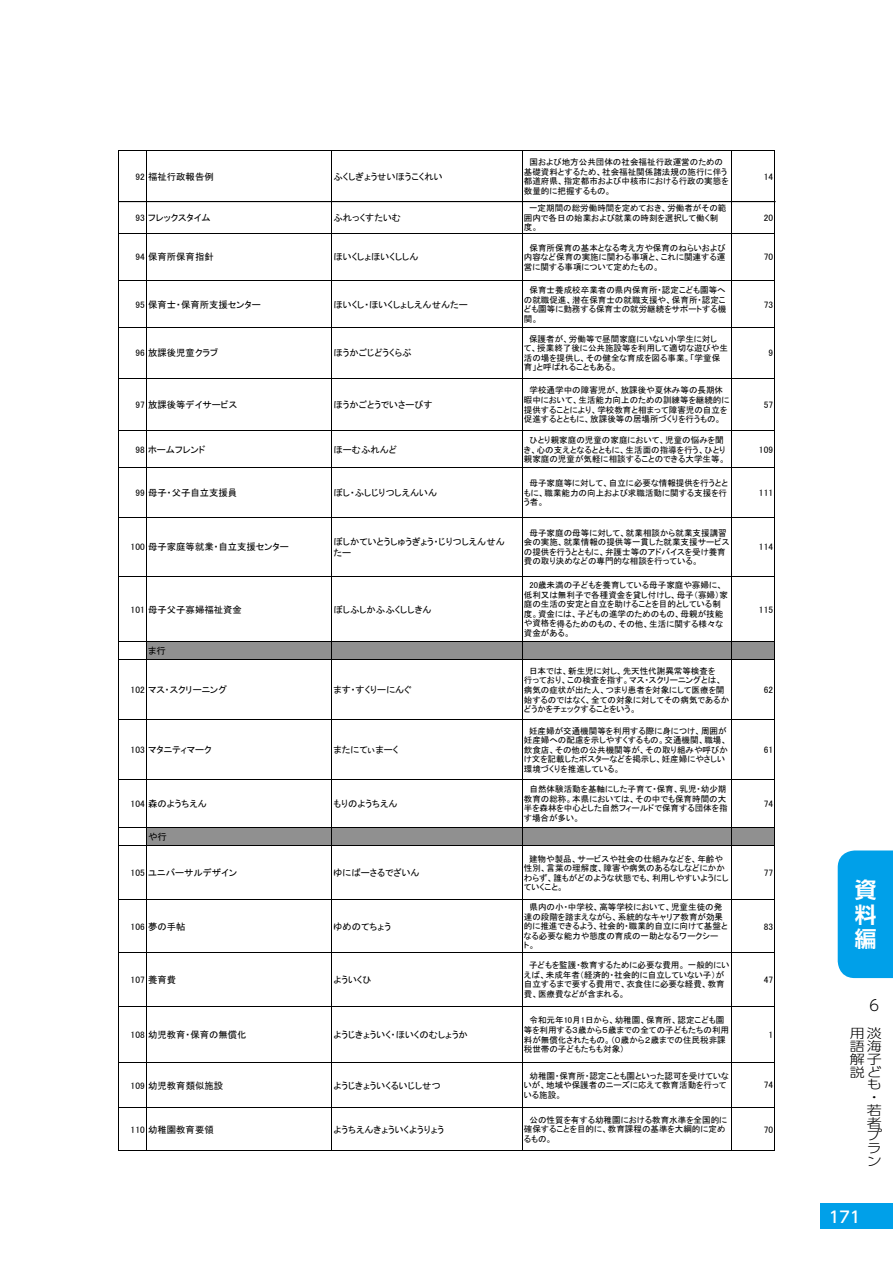
<style>
.page{position:relative;width:893px;height:1263px;background:#fff}
.page>*{position:absolute;margin:0;border:0;box-sizing:border-box;transform-origin:0 0}
.t1{font:700 21.75px/24.5px "UD Shin Go Pr 6 N De";color:#fff;text-align:justify}
.t2{font:500 15.75px "UD Shin Go Pr 6 N";color:#fff}
.t3{font:300 15px "UD Shin Go Pr 6 N";color:#000}
.t4{font:300 12.75px "UD Shin Go Pr 6 N";color:#000;scale:1.18 1}
.t5{font:9.3px/10.4px "MS P Gothic";color:#000}
.t6{font:8.55px/9.4px "MS P Gothic";color:#000}
</style>
<div class="page">
<div style="left:147px;top:642px;width:628px;height:18px;background:#909090"></div>
<div style="left:147px;top:827px;width:628px;height:18px;background:#909090"></div>
<hr style="left:118px;top:150px;width:1px;height:1001px;background:#000">
<hr style="left:146px;top:151px;width:1px;height:1000px;background:#000">
<hr style="left:331px;top:151px;width:1px;height:1000px;background:#000">
<hr style="left:522px;top:151px;width:1px;height:1000px;background:#000">
<hr style="left:731px;top:151px;width:1px;height:1000px;background:#000">
<hr style="left:775px;top:151px;width:1px;height:1000px;background:#000">
<hr style="left:119px;top:150px;width:656px;height:1px;background:#000">
<hr style="left:119px;top:201px;width:656px;height:1px;background:#000">
<hr style="left:119px;top:202px;width:656px;height:1px;background:#000">
<hr style="left:119px;top:233px;width:656px;height:1px;background:#000">
<hr style="left:119px;top:280px;width:656px;height:1px;background:#000">
<hr style="left:119px;top:327px;width:656px;height:1px;background:#000">
<hr style="left:119px;top:378px;width:656px;height:1px;background:#000">
<hr style="left:119px;top:431px;width:656px;height:1px;background:#000">
<hr style="left:119px;top:467px;width:656px;height:1px;background:#000">
<hr style="left:119px;top:517px;width:656px;height:1px;background:#000">
<hr style="left:119px;top:576px;width:656px;height:1px;background:#000">
<hr style="left:119px;top:641px;width:656px;height:1px;background:#000">
<hr style="left:119px;top:659px;width:656px;height:1px;background:#000">
<hr style="left:119px;top:720px;width:656px;height:1px;background:#000">
<hr style="left:119px;top:779px;width:656px;height:1px;background:#000">
<hr style="left:119px;top:827px;width:656px;height:1px;background:#000">
<hr style="left:119px;top:845px;width:656px;height:1px;background:#000">
<hr style="left:119px;top:899px;width:656px;height:1px;background:#000">
<hr style="left:119px;top:952px;width:656px;height:1px;background:#000">
<hr style="left:119px;top:1006px;width:656px;height:1px;background:#000">
<hr style="left:119px;top:1062px;width:656px;height:1px;background:#000">
<hr style="left:119px;top:1107px;width:656px;height:1px;background:#000">
<hr style="left:119px;top:1150px;width:656px;height:1px;background:#000">
<div style="left:838px;top:850px;width:55px;height:128px;background:#00a0e9"></div>
<div style="left:821px;top:1203px;width:72px;height:26px;background:#00a0e9"></div>
<p class="t5" style="left:135px;top:171px;width:80px">92 福祉行政報告例</p>
<p class="t5" style="left:333px;top:171px;width:111px">ふくしぎょうせいほうこくれい</p>
<p class="t6" style="left:524px;top:158px;width:206px">　国および地方公共団体の社会福祉行政運営のための基礎資料とするため、社会福祉関係諸法規の施行に伴う都道府県、指定都市および中核市における行政の実態を数量的に把握するもの。</p>
<p class="t5" style="left:764px;top:171px;width:11px">14</p>
<p class="t5" style="left:135px;top:212px;width:77px">93 フレックスタイム</p>
<p class="t5" style="left:333px;top:212px;width:69px">ふれっくすたいむ</p>
<p class="t6" style="left:524px;top:203px;width:204px;text-indent:5px">一定期間の総労働時間を定めておき、労働者がその範囲内で各日の始業および就業の時刻を選択して働く制度。</p>
<p class="t5" style="left:764px;top:212px;width:11px">20</p>
<p class="t5" style="left:135px;top:252px;width:80px">94 保育所保育指針</p>
<p class="t5" style="left:333px;top:252px;width:87px">ほいくしょほいくししん</p>
<p class="t6" style="left:524px;top:243px;width:203px;text-align:justify">　保育所保育の基本となる考え方や保育のねらいおよび内容など保育の実施に関わる事項と、これに関連する運営に関する事項について定めたもの。</p>
<p class="t5" style="left:764px;top:252px;width:11px">70</p>
<p class="t5" style="left:135px;top:299px;width:127px">95 保育士・保育所支援センター</p>
<p class="t5" style="left:333px;top:299px;width:136px">ほいくし・ほいくしょしえんせんたー</p>
<p class="t6" style="left:524px;top:285px;width:204px;text-align:justify">　保育士養成校卒業者の県内保育所・認定こども園等への就職促進、潜在保育士の就職支援や、保育所・認定こども園等に勤務する保育士の就労継続をサポートする機関。</p>
<p class="t5" style="left:764px;top:299px;width:11px">73</p>
<p class="t5" style="left:135px;top:348px;width:84px">96 放課後児童クラブ</p>
<p class="t5" style="left:333px;top:348px;width:80px">ほうかごじどうくらぶ</p>
<p class="t5" style="left:135px;top:399px;width:103px">97 放課後等デイサービス</p>
<p class="t5" style="left:333px;top:399px;width:100px">ほうかごとうでいさーびす</p>
<p class="t6" style="left:524px;top:334px;width:206px;text-indent:5px">保護者が、労働等で昼間家庭にいない小学生に対し<br>て、授業終了後に公共施設等を利用して適切な遊びや生活の場を提供し、その健全な育成を図る事業。「学童保育」と呼ばれることもある。</p>
<p class="t6" style="left:524px;top:386px;width:207px">　学校通学中の障害児が、放課後や夏休み等の長期休暇中において、生活能力向上のための訓練等を継続的に提供することにより、学校教育と相まって障害児の自立を促進するとともに、放課後等の居場所づくりを行うもの。</p>
<p class="t5" style="left:768px;top:348px;width:6px">9</p>
<p class="t5" style="left:764px;top:399px;width:11px">57</p>
<p class="t5" style="left:135px;top:444px;width:72px">98 ホームフレンド</p>
<p class="t5" style="left:333px;top:444px;width:65px">ほーむふれんど</p>
<p class="t6" style="left:524px;top:435px;width:203px">　ひとり親家庭の児童の家庭において、児童の悩みを聞き、心の支えとなるとともに、生活面の指導を行う、ひとり親家庭の児童が気軽に相談することのできる大学生等。</p>
<p class="t5" style="left:759px;top:444px;width:16px">109</p>
<p class="t5" style="left:135px;top:488px;width:103px">99 母子・父子自立支援員</p>
<p class="t5" style="left:333px;top:488px;width:105px">ぼし・ふしじりつしえんいん</p>
<p class="t6" style="left:524px;top:479px;width:206px;text-align:justify">　母子家庭等に対して、自立に必要な情報提供を行うとともに、職業能力の向上および求職活動に関する支援を行う者。</p>
<p class="t5" style="left:759px;top:488px;width:16px">111</p>
<p class="t5" style="left:131px;top:542px;width:160px">100 母子家庭等就業・自立支援センター</p>
<p class="t5" style="left:333px;top:537px;width:173px">ぼしかていとうしゅうぎょう・じりつしえんせんたー</p>
<p class="t6" style="left:524px;top:528px;width:207px">　母子家庭の母等に対して、就業相談から就業支援講習会の実施、就業情報の提供等一貫した就業支援サービスの提供を行うとともに、弁護士等のアドバイスを受け養育費の取り決めなどの専門的な相談を行っている。</p>
<p class="t5" style="left:759px;top:542px;width:16px">114</p>
<p class="t5" style="left:131px;top:604px;width:113px">101 母子父子寡婦福祉資金</p>
<p class="t5" style="left:333px;top:604px;width:100px">ぼしふしかふふくししきん</p>
<p class="t6" style="left:524px;top:581px;width:206px">　20歳未満の子どもを養育している母子家庭や寡婦に、低利又は無利子で各種資金を貸し付けし、母子（寡婦）家庭の生活の安定と自立を助けることを目的としている制度。資金には、子どもの進学のためのもの、母親が技能や資格を得るためのもの、その他、生活に関する様々な資金がある。</p>
<p class="t5" style="left:759px;top:604px;width:16px">115</p>
<p class="t5" style="left:148px;top:646px;width:19px">ま行</p>
<p class="t5" style="left:131px;top:685px;width:98px">102 マス・スクリーニング</p>
<p class="t5" style="left:333px;top:685px;width:80px">ます・すくりーにんぐ</p>
<p class="t6" style="left:524px;top:666px;width:207px;text-indent:5px">日本では、新生児に対し、先天性代謝異常等検査を<br>行っており、この検査を指す。マス・スクリーニングとは、病気の症状が出た人、つまり患者を対象にして医療を開始するのではなく、全ての対象に対してその病気であるかどうかをチェックすることをいう。</p>
<p class="t5" style="left:764px;top:685px;width:11px">62</p>
<p class="t5" style="left:131px;top:745px;width:83px">103 マタニティマーク</p>
<p class="t5" style="left:333px;top:745px;width:66px">またにてぃまーく</p>
<p class="t6" style="left:524px;top:726px;width:206px;text-indent:5px">妊産婦が交通機関等を利用する際に身につけ、周囲が妊産婦への配慮を示しやすくするもの。交通機関、職場、飲食店、その他の公共機関等が、その取り組みや呼びかけ文を記載したポスターなどを掲示し、妊産婦にやさしい環境づくりを推進している。</p>
<p class="t5" style="left:764px;top:745px;width:11px">61</p>
<p class="t5" style="left:131px;top:798px;width:78px">104 森のようちえん</p>
<p class="t5" style="left:333px;top:798px;width:66px">もりのようちえん</p>
<p class="t6" style="left:524px;top:784px;width:205px">　自然体験活動を基軸にした子育て・保育、乳児・幼少期教育の総称。本県においては、その中でも保育時間の大半を森林を中心とした自然フィールドで保育する団体を指す場合が多い。</p>
<p class="t5" style="left:764px;top:798px;width:11px">74</p>
<p class="t5" style="left:148px;top:831px;width:20px">や行</p>
<p class="t5" style="left:131px;top:867px;width:108px">105 ユニバーサルデザイン</p>
<p class="t5" style="left:333px;top:867px;width:88px">ゆにばーさるでざいん</p>
<p class="t6" style="left:524px;top:854px;width:206px;text-indent:5px">建物や製品、サービスや社会の仕組みなどを、年齢や性別、言葉の理解度、障害や病気のあるなしなどにかかわらず、誰もがどのような状態でも、利用しやすいようにしていくこと。</p>
<p class="t5" style="left:764px;top:867px;width:11px">77</p>
<p class="t5" style="left:131px;top:921px;width:57px">106 夢の手帖</p>
<p class="t5" style="left:333px;top:921px;width:59px">ゆめのてちょう</p>
<p class="t6" style="left:524px;top:902px;width:205px">　県内の小・中学校、高等学校において、児童生徒の発達の段階を踏まえながら、系統的なキャリア教育が効果的に推進できるよう、社会的・職業的自立に向けて基盤となる必要な能力や態度の育成の一助となるワークシー<br>ト。</p>
<p class="t5" style="left:764px;top:921px;width:11px">83</p>
<p class="t5" style="left:131px;top:974px;width:47px">107 養育費</p>
<p class="t5" style="left:333px;top:974px;width:40px">よういくひ</p>
<p class="t6" style="left:524px;top:961px;width:207px;text-indent:5px">子どもを監護・教育するために必要な費用。 一般的にいえば、未成年者（経済的・社会的に自立していない子）が自立するまで要する費用で、衣食住に必要な経費、教育費、医療費などが含まれる。</p>
<p class="t5" style="left:764px;top:974px;width:11px">47</p>
<p class="t5" style="left:131px;top:1029px;width:117px">108 幼児教育・保育の無償化</p>
<p class="t5" style="left:333px;top:1029px;width:136px">ようじきょういく・ほいくのむしょうか</p>
<p class="t6" style="left:524px;top:1016px;width:207px">　令和元年10月1日から、幼稚園、保育所、認定こども園等を利用する３歳から５歳までの全ての子どもたちの利用料が無償化されたもの。（０歳から２歳までの住民税非課税世帯の子どもたちも対象）</p>
<p class="t5" style="left:768px;top:1029px;width:6px">1</p>
<p class="t5" style="left:131px;top:1080px;width:94px">109 幼児教育類似施設</p>
<p class="t5" style="left:333px;top:1080px;width:109px">ようじきょういくるいじしせつ</p>
<p class="t6" style="left:524px;top:1071px;width:207px">　幼稚園・保育所・認定ことも園といった認可を受けていないが、地域や保護者のニーズに応えて教育活動を行っている施設。</p>
<p class="t5" style="left:764px;top:1080px;width:11px">74</p>
<p class="t5" style="left:131px;top:1124px;width:85px">110 幼稚園教育要領</p>
<p class="t5" style="left:333px;top:1124px;width:112px">ようちえんきょういくようりょう</p>
<p class="t6" style="left:524px;top:1115px;width:205px">　公の性質を有する幼稚園における教育水準を全国的に確保することを目的に、教育課程の基準を大綱的に定めるもの。</p>
<p class="t5" style="left:764px;top:1124px;width:11px">70</p>
<h1 class="t1" style="left:855px;top:877px;width:23px">資料編</h1>
<h3 class="t3" style="left:867px;top:993px;width:13px">６</h3>
<h3 class="t4" style="left:850px;top:1023px;width:28px">用淡</h3>
<h3 class="t4" style="left:850px;top:1036px;width:28px">語海</h3>
<h3 class="t4" style="left:850px;top:1049px;width:28px">解子</h3>
<h3 class="t4" style="left:850px;top:1061px;width:28px">説ど</h3>
<h3 class="t4" style="left:867px;top:1074px;width:13px">も</h3>
<h3 class="t4" style="left:867px;top:1087px;width:9px">・</h3>
<h3 class="t4" style="left:867px;top:1100px;width:14px">若</h3>
<h3 class="t4" style="left:867px;top:1112px;width:14px">者</h3>
<h3 class="t4" style="left:867px;top:1125px;width:14px">プ</h3>
<h3 class="t4" style="left:867px;top:1138px;width:13px">ラ</h3>
<h3 class="t4" style="left:867px;top:1151px;width:13px">ン</h3>
<h2 class="t2" style="left:829px;top:1204px;width:33px">171</h2>
</div>
